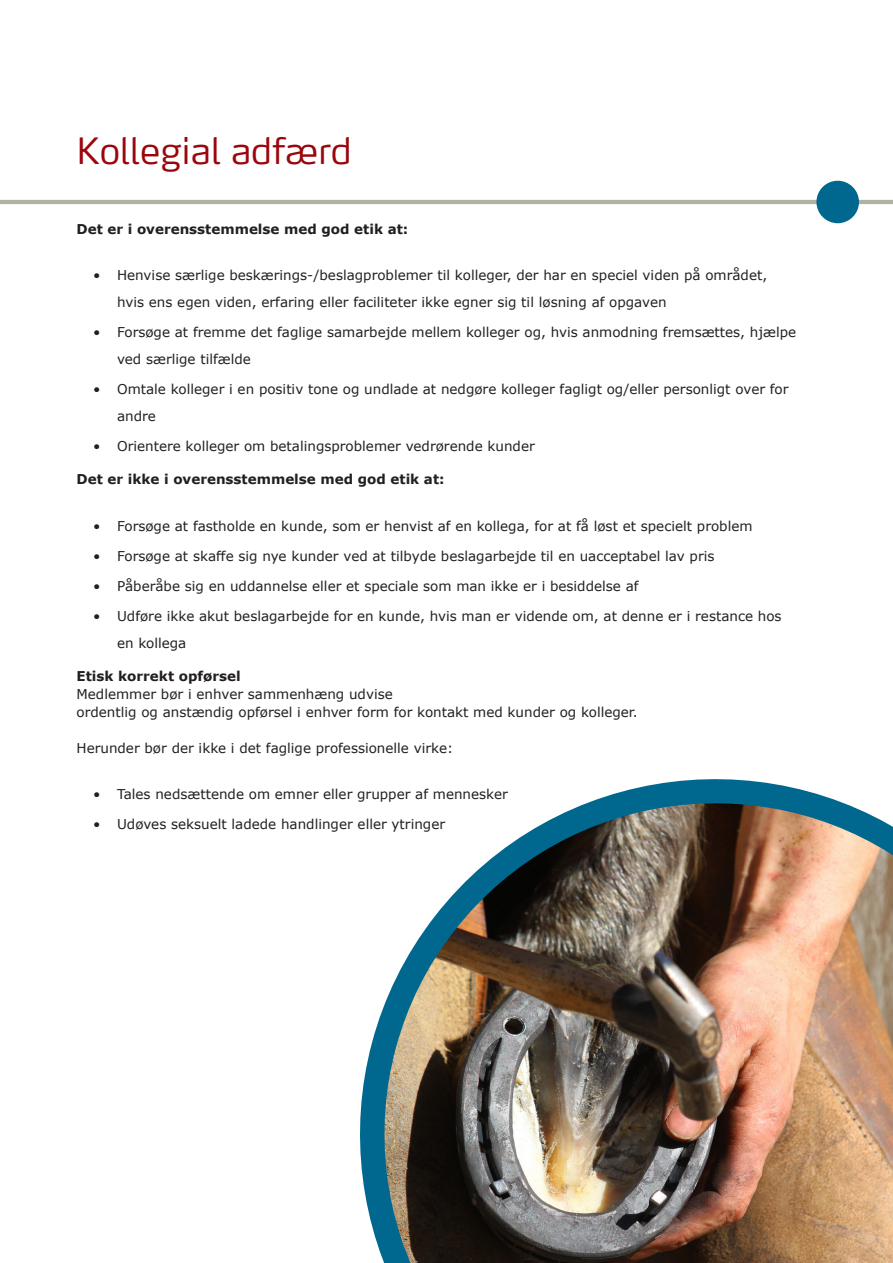
<style>
.page{position:relative;width:893px;height:1263px;background:#fff}
.page>*{position:absolute;margin:0;border:0;box-sizing:border-box;transform-origin:0 0}
.Rød_overskrift{font:300 36px "Max OT";color:#9a060c}
.Brødtekst{font:13.5px/27px "Verdana";color:#231f20}
.Afsnit_-_overskrift{font:700 13.5px "Verdana";color:#231f20}
</style>
<div class="page">
<hr style="left:0;top:200px;width:893px;height:4px;background:#b2b1a4">
<div style="left:816px;top:181px;width:43px;height:42px;background:#00688f;border-radius:50%"></div>
<img style="left:360px;top:779px;width:533px;height:484px">
<p class="Rød_overskrift" style="left:77px;top:128px;width:277px">Kollegial adfærd</p>
<p class="Afsnit_-_overskrift" style="left:77px;top:219px;width:333px">Det er i overensstemmelse med god etik at:</p>
<p class="Brødtekst" style="left:117px;top:261px;width:652px;text-indent:-24px">• Henvise særlige beskærings-/beslagproblemer til kolleger, der har en speciel viden på området, hvis ens egen viden, erfaring eller faciliteter ikke egner sig til løsning af opgaven</p>
<p class="Brødtekst" style="left:117px;top:318px;width:681px;text-indent:-24px">• Forsøge at fremme det faglige samarbejde mellem kolleger og, hvis anmodning fremsættes, hjælpe ved særlige tilfælde</p>
<p class="Brødtekst" style="left:117px;top:375px;width:673px;text-indent:-24px">• Omtale kolleger i en positiv tone og undlade at nedgøre kolleger fagligt og/eller personligt over for andre</p>
<p class="Brødtekst" style="left:93px;top:432px;width:443px">• Orientere kolleger om betalingsproblemer vedrørende kunder</p>
<p class="Afsnit_-_overskrift" style="left:77px;top:470px;width:370px">Det er ikke i overensstemmelse med god etik at:</p>
<p class="Brødtekst" style="left:93px;top:512px;width:661px">• Forsøge at fastholde en kunde, som er henvist af en kollega, for at få løst et specielt problem</p>
<p class="Brødtekst" style="left:93px;top:542px;width:623px">• Forsøge at skaffe sig nye kunder ved at tilbyde beslagarbejde til en uacceptabel lav pris</p>
<p class="Brødtekst" style="left:93px;top:572px;width:547px">• Påberåbe sig en uddannelse eller et speciale som man ikke er i besiddelse af</p>
<p class="Brødtekst" style="left:117px;top:602px;width:666px;text-indent:-24px">• Udføre ikke akut beslagarbejde for en kunde, hvis man er vidende om, at denne er i restance hos en kollega</p>
<p class="Afsnit_-_overskrift" style="left:77px;top:666px;width:166px">Etisk korrekt opførsel</p>
<p class="Brødtekst" style="left:77px;top:684px;width:563px;line-height:18px">Medlemmer bør i enhver sammenhæng udvise<br>ordentlig og anstændig opførsel i enhver form for kontakt med kunder og kolleger.</p>
<p class="Brødtekst" style="left:77px;top:734px;width:378px">Herunder bør der ikke i det faglige professionelle virke:</p>
<p class="Brødtekst" style="left:93px;top:780px;width:416px">• Tales nedsættende om emner eller grupper af mennesker</p>
<p class="Brødtekst" style="left:93px;top:810px;width:354px">• Udøves seksuelt ladede handlinger eller ytringer</p>
</div>
